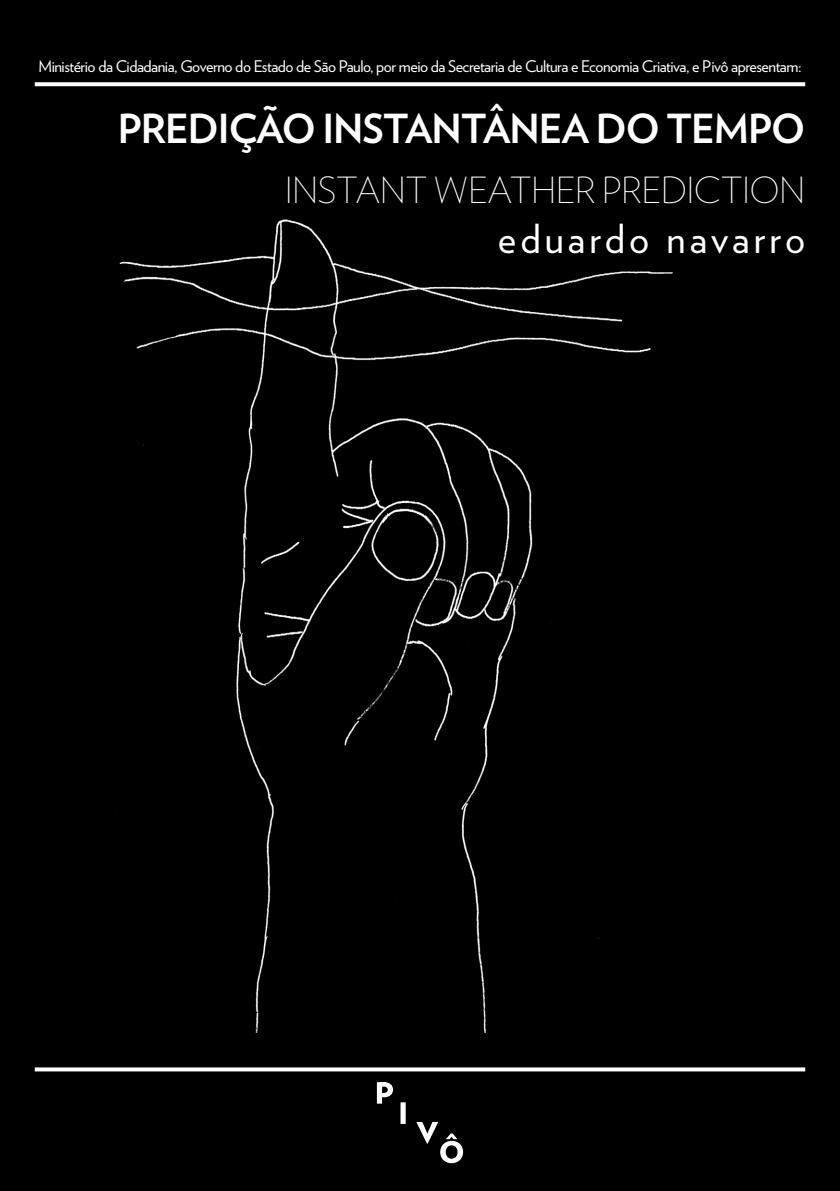
<style>
.page{position:relative;width:840px;height:1191px;background:#fff}
.page>*{position:absolute;margin:0;border:0;box-sizing:border-box;transform-origin:0 0}
.t1{font:700 40px "Verlag";letter-spacing:-.025em;color:#fff}
.t2{font:40px "Verlag";letter-spacing:.1em;color:#fff}
.t3{font:200 36px "Verlag";letter-spacing:-.02em;color:#fff}
.t4{font:16px "Verlag";letter-spacing:-.03em;color:#fff}
</style>
<div class="page">
<div style="left:0;top:0;width:839px;height:1191px;background:#000"></div>
<img style="left:105px;top:70px;width:599px;height:962px">
<svg style="left:35px;top:82px;width:769px;height:4px;background:#f0f0f0"></svg>
<svg style="left:35px;top:1067px;width:769px;height:4px;background:#e3e3e3"></svg>
<svg style="left:376px;top:1082px;width:87px;height:81px"></svg>
<p class="t4" style="left:38px;top:54px;width:764px">Ministério da Cidadania, Governo do Estado de São Paulo, por meio da Secretaria de Cultura e Economia Criativa, e Pivô apresentam:</p>
<h1 class="t1" style="left:118px;top:97px;width:688px">PREDIÇÃO INSTANTÂNEA DO TEMPO</h1>
<h2 class="t3" style="left:285px;top:164px;width:521px">INSTANT WEATHER PREDICTION</h2>
<h1 class="t2" style="left:497px;top:209px;width:308px">eduardo navarro</h1>
</div>
